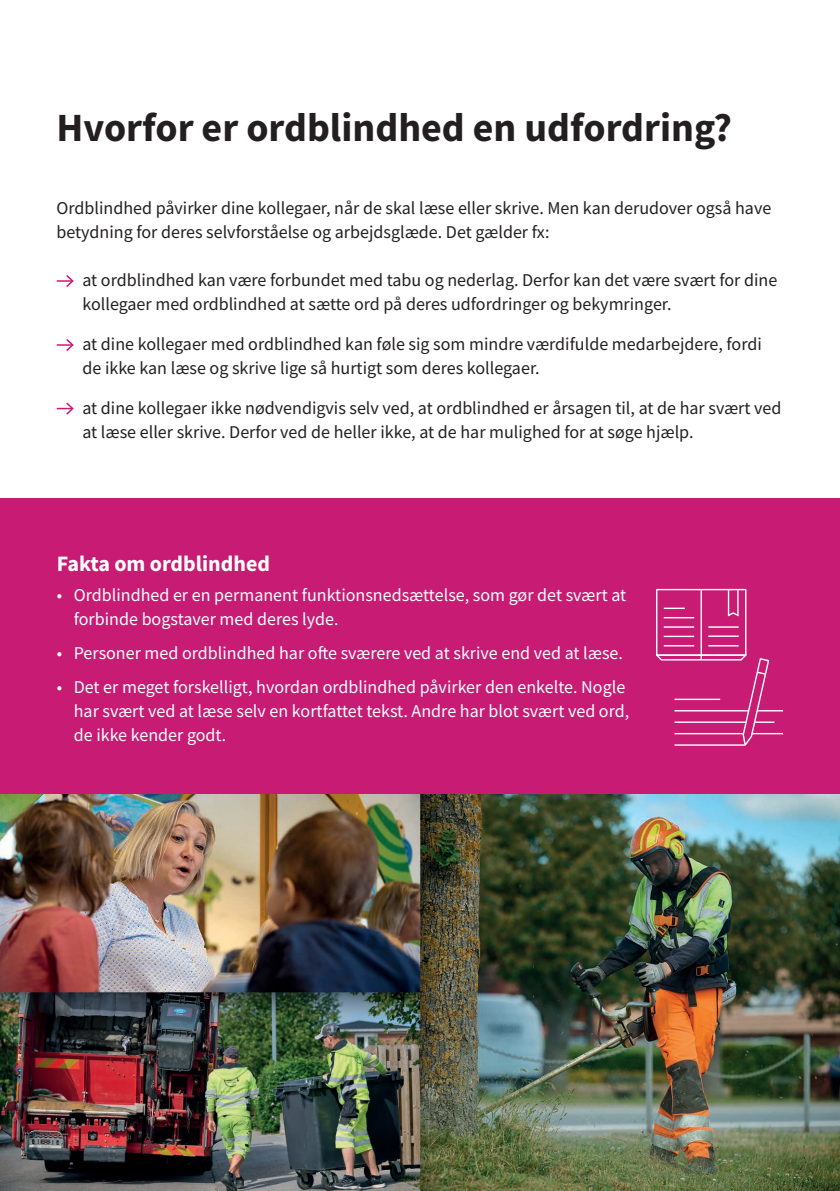
<style>
.page{position:relative;width:840px;height:1191px;background:#fff}
.page>*{position:absolute;margin:0;border:0;box-sizing:border-box;transform-origin:0 0}
.t1{font:700 40px "Source Sans Pro";color:#231f20}
.t2{font:700 22px "Source Sans Pro";color:#fff}
.t3{font:18px/24px "Source Sans Pro";color:#231f20}
.t4{font:18px/24px "Source Sans Pro";color:#fff}
</style>
<div class="page">
<img style="left:0;top:794px;width:839px;height:397px">
<svg style="left:57px;top:275px;width:17px;height:12px"></svg>
<svg style="left:57px;top:339px;width:17px;height:12px"></svg>
<svg style="left:57px;top:402px;width:17px;height:13px"></svg>
<div style="left:0;top:498px;width:839px;height:296px;background:#c71b74"></div>
<svg style="left:656px;top:588px;width:126px;height:158px"></svg>
<h1 class="t1" style="left:56px;top:101px;width:676px">Hvorfor er ordblindhed en udfordring?</h1>
<p class="t3" style="left:56px;top:195px;width:716px">Ordblindhed påvirker dine kollegaer, når de skal læse eller skrive. Men kan derudover også have betydning for deres selvforståelse og arbejdsglæde. Det gælder fx:</p>
<p class="t3" style="left:82px;top:267px;width:696px">at ordblindhed kan være forbundet med tabu og nederlag. Derfor kan det være svært for dine kollegaer med ordblindhed at sætte ord på deres udfordringer og bekymringer.</p>
<p class="t3" style="left:82px;top:331px;width:680px">at dine kollegaer med ordblindhed kan føle sig som mindre værdifulde medarbejdere, fordi de ikke kan læse og skrive lige så hurtigt som deres kollegaer.</p>
<p class="t3" style="left:82px;top:395px;width:700px">at dine kollegaer ikke nødvendigvis selv ved, at ordblindhed er årsagen til, at de har svært ved at læse eller skrive. Derfor ved de heller ikke, at de har mulighed for at søge hjælp.</p>
<p class="t2" style="left:57px;top:548px;width:215px">Fakta om ordblindhed</p>
<p class="t4" style="left:74px;top:582px;width:553px;text-indent:-17px">• Ordblindhed er en permanent funktionsnedsættelse, som gør det svært at forbinde bogstaver med deres lyde.</p>
<p class="t4" style="left:57px;top:640px;width:567px">• Personer med ordblindhed har ofte sværere ved at skrive end ved at læse.</p>
<p class="t4" style="left:74px;top:674px;width:556px;text-indent:-17px">• Det er meget forskelligt, hvordan ordblindhed påvirker den enkelte. Nogle har svært ved at læse selv en kortfattet tekst. Andre har blot svært ved ord, de ikke kender godt.</p>
</div>
